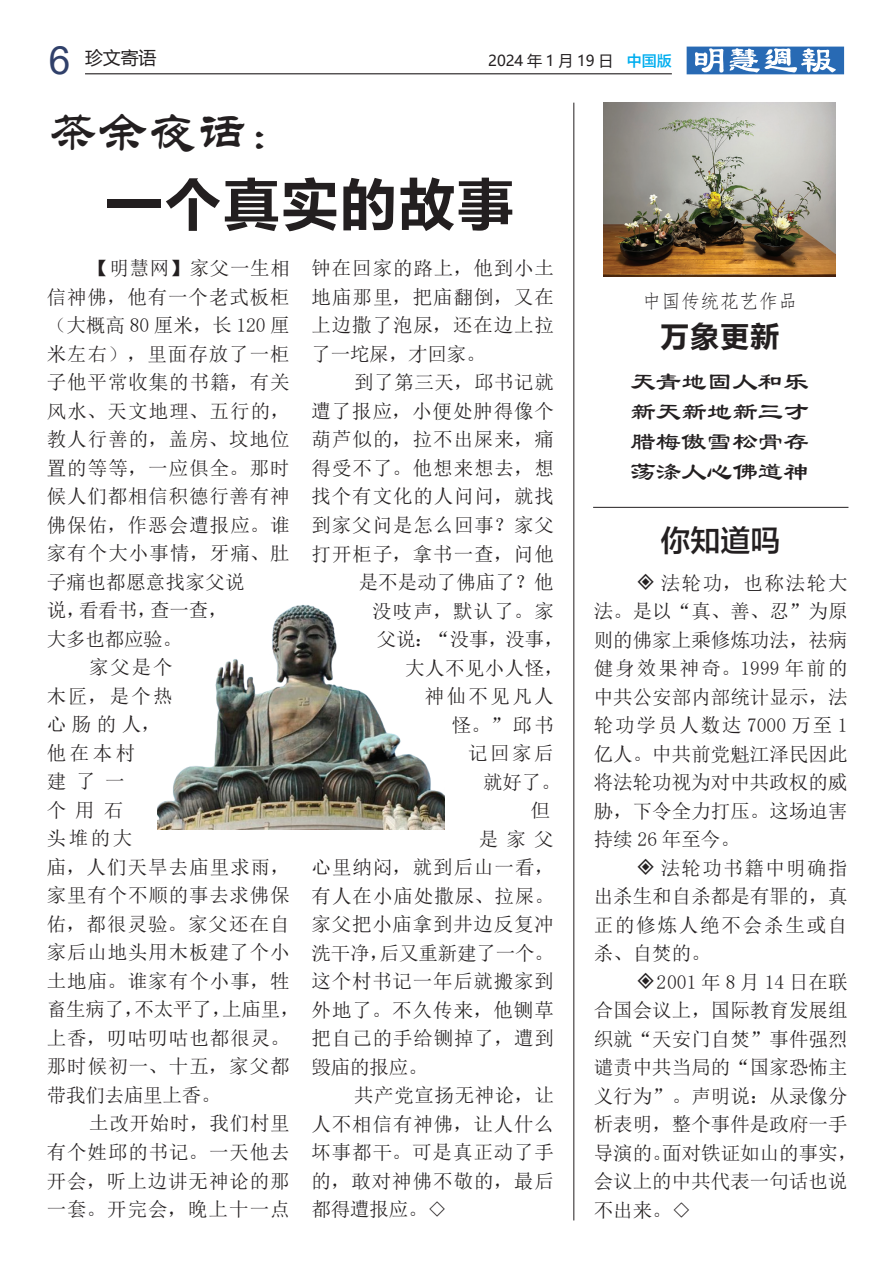
<style>
.page{position:relative;width:893px;height:1263px;background:#fff}
.page>*{position:absolute;margin:0;border:0;box-sizing:border-box;transform-origin:0 0}
.t1{font:58.5px "FZLTCHK GBK1 0";color:#231f20}
.t2{font:49.5px "ST Liti";color:#231f20}
.t3{font:30px "FZLTZHK GBK1 0";color:#231f20}
.t4{font:30px "FZLTCHK GBK1 0";color:#231f20}
.t5{font:25.5px/30px "Li Su";color:#231f20;text-align:justify}
.t6{font:19.5px/28.5px "N Sim Sun";letter-spacing:.045em;color:#231f20;text-align:justify}
.t7{font:19.5px/28.5px "N Sim Sun";color:#231f20}
.t8{font:19.5px "N Sim Sun";letter-spacing:-.01em;color:#231f20}
.t9{font:19.5px "N Sim Sun";letter-spacing:-.005em;color:#231f20}
.t10{font:19.5px "N Sim Sun";letter-spacing:.015em;color:#231f20}
.t11{font:19.5px "N Sim Sun";letter-spacing:.02em;color:#231f20}
.t12{font:19.5px "Fang Song";color:#231f20}
.t13{font:18px "Microsoft Ya Hei";color:#231f20}
.t14{font:15px "Microsoft Ya Hei";color:#231f20}
.s1{font-family:"Arial";font-size:39px;color:#30406a}
.s2{font-family:"FZLTZHK GBK1 0";color:#00aeef}
</style>
<div class="page">
<hr style="left:85px;top:73px;width:587px;height:1px;background:#231f20">
<svg style="left:687px;top:47px;width:157px;height:27px"></svg>
<img style="left:604px;top:103px;width:232px;height:174px">
<hr style="left:574px;top:103px;width:1px;height:1117px;background:#231f20">
<hr style="left:593px;top:507px;width:255px;height:1px;background:#231f20">
<img style="left:158px;top:605px;width:286px;height:225px">
<p class="t13" style="left:49px;top:46px;width:109px"><span class="s1">6</span> 珍文寄语</p>
<p class="t14" style="left:488px;top:50px;width:185px">2024 年 1 月 19 日 <span class="s2">中国版</span></p>
<h2 class="t2" style="left:49px;top:108px;width:249px">茶余夜话：</h2>
<h1 class="t1" style="left:105px;top:173px;width:411px">一个真实的故事</h1>
<p class="t6" style="left:89px;top:254px;width:202px">【明慧网】家父一生相</p>
<p class="t6" style="left:47px;top:282px;width:244px">信神佛，他有一个老式板柜</p>
<p class="t9" style="left:47px;top:315px;width:244px">（大概高 80 厘米，长 120 厘</p>
<p class="t6" style="left:47px;top:339px;width:244px">米左右），里面存放了一柜</p>
<p class="t6" style="left:47px;top:368px;width:244px">子他平常收集的书籍，有关</p>
<p class="t6" style="left:47px;top:396px;width:244px">风水、天文地理、五行的，</p>
<p class="t6" style="left:47px;top:425px;width:244px">教人行善的，盖房、坟地位</p>
<p class="t6" style="left:47px;top:453px;width:244px">置的等等，一应俱全。那时</p>
<p class="t6" style="left:47px;top:482px;width:245px">候人们都相信积德行善有神</p>
<p class="t6" style="left:47px;top:510px;width:244px">佛保佑，作恶会遭报应。谁</p>
<p class="t6" style="left:47px;top:539px;width:244px">家有个大小事情，牙痛、肚</p>
<p class="t10" style="left:47px;top:572px;width:199px">子痛也都愿意找家父说</p>
<p class="t6" style="left:47px;top:596px;width:182px">说，看看书，查一查，</p>
<p class="t6" style="left:47px;top:624px;width:137px">大多也都应验。</p>
<p class="t6" style="left:89px;top:653px;width:85px">家父是个</p>
<p class="t6" style="left:47px;top:681px;width:128px">木匠，是个热</p>
<p class="t6" style="left:47px;top:710px;width:115px">心肠的人，</p>
<p class="t6" style="left:47px;top:738px;width:90px">他在本村</p>
<p class="t6" style="left:47px;top:767px;width:79px">建了一</p>
<p class="t6" style="left:47px;top:795px;width:78px">个用石</p>
<p class="t6" style="left:47px;top:824px;width:87px">头堆的大</p>
<p class="t6" style="left:47px;top:853px;width:244px">庙，人们天旱去庙里求雨，</p>
<p class="t6" style="left:47px;top:881px;width:245px">家里有个不顺的事去求佛保</p>
<p class="t6" style="left:47px;top:910px;width:244px">佑，都很灵验。家父还在自</p>
<p class="t6" style="left:47px;top:938px;width:245px">家后山地头用木板建了个小</p>
<p class="t6" style="left:47px;top:967px;width:244px">土地庙。谁家有个小事，牲</p>
<p class="t8" style="left:47px;top:1000px;width:254px">畜生病了，不太平了，上庙里，</p>
<p class="t6" style="left:47px;top:1024px;width:244px">上香，叨咕叨咕也都很灵。</p>
<p class="t6" style="left:47px;top:1052px;width:244px">那时候初一、十五，家父都</p>
<p class="t8" style="left:47px;top:1085px;width:175px">带我们去庙里上香。</p>
<p class="t6" style="left:89px;top:1109px;width:202px">土改开始时，我们村里</p>
<p class="t6" style="left:47px;top:1138px;width:244px">有个姓邱的书记。一天他去</p>
<p class="t6" style="left:47px;top:1166px;width:244px">开会，听上边讲无神论的那</p>
<p class="t6" style="left:47px;top:1195px;width:244px">一套。开完会，晚上十一点</p>
<p class="t6" style="left:312px;top:254px;width:244px">钟在回家的路上，他到小土地庙那里，把庙翻倒，又在上边撒了泡尿，还在边上拉了一坨屎，才回家。</p>
<p class="t6" style="left:354px;top:368px;width:201px">到了第三天，邱书记就</p>
<p class="t6" style="left:312px;top:397px;width:244px">遭了报应，小便处肿得像个</p>
<p class="t6" style="left:312px;top:425px;width:244px">葫芦似的，拉不出屎来，痛</p>
<p class="t6" style="left:312px;top:454px;width:244px">得受不了。他想来想去，想</p>
<p class="t6" style="left:312px;top:482px;width:244px">找个有文化的人问问，就找</p>
<p class="t6" style="left:312px;top:511px;width:244px">到家父问是怎么回事？家父</p>
<p class="t6" style="left:312px;top:539px;width:244px">打开柜子，拿书一查，问他</p>
<p class="t7" style="left:359px;top:568px;width:196px">是不是动了佛庙了？他</p>
<p class="t6" style="left:372px;top:596px;width:183px">没吱声，默认了。家</p>
<p class="t6" style="left:377px;top:625px;width:188px">父说：“没事，没事，</p>
<p class="t11" style="left:405px;top:658px;width:160px">大人不见小人怪，</p>
<p class="t6" style="left:425px;top:682px;width:130px">神仙不见凡人</p>
<p class="t6" style="left:452px;top:710px;width:103px">怪。”邱书</p>
<p class="t6" style="left:468px;top:739px;width:87px">记回家后</p>
<p class="t6" style="left:483px;top:767px;width:79px">就好了。</p>
<p class="t6" style="left:531px;top:796px;width:21px">但</p>
<p class="t6" style="left:479px;top:824px;width:76px">是家父</p>
<p class="t6" style="left:312px;top:853px;width:244px">心里纳闷，就到后山一看，</p>
<p class="t6" style="left:312px;top:881px;width:244px">有人在小庙处撒尿、拉屎。</p>
<p class="t6" style="left:312px;top:910px;width:244px">家父把小庙拿到井边反复冲</p>
<p class="t8" style="left:312px;top:943px;width:244px">洗干净，后又重新建了一个。</p>
<p class="t6" style="left:312px;top:967px;width:244px">这个村书记一年后就搬家到</p>
<p class="t6" style="left:312px;top:995px;width:244px">外地了。不久传来，他铡草</p>
<p class="t6" style="left:312px;top:1024px;width:244px">把自己的手给铡掉了，遭到</p>
<p class="t6" style="left:312px;top:1052px;width:118px">毁庙的报应。</p>
<p class="t6" style="left:354px;top:1081px;width:201px">共产党宣扬无神论，让</p>
<p class="t6" style="left:312px;top:1109px;width:244px">人不相信有神佛，让人什么</p>
<p class="t6" style="left:312px;top:1138px;width:244px">坏事都干。可是真正动了手</p>
<p class="t6" style="left:312px;top:1166px;width:244px">的，敢对神佛不敬的，最后</p>
<p class="t6" style="left:312px;top:1195px;width:137px">都得遭报应。◇</p>
<p class="t12" style="left:642px;top:291px;width:157px">中国传统花艺作品</p>
<h3 class="t4" style="left:660px;top:320px;width:121px">万象更新</h3>
<h3 class="t5" style="left:630px;top:366px;width:180px">天青地固人和乐新天新地新三才腊梅傲雪松骨存荡涤人心佛道神</h3>
<h3 class="t3" style="left:661px;top:524px;width:121px">你知道吗</h3>
<p class="t6" style="left:594px;top:568px;width:255px;text-indent:67px">法轮功，也称法轮大法。是以“真、善、忍”为原则的佛家上乘修炼功法，祛病健身效果神奇。1999 年前的中共公安部内部统计显示，法轮功学员人数达 7000 万至 1亿人。中共前党魁江泽民因此将法轮功视为对中共政权的威胁，下令全力打压。这场迫害持续 26 年至今。</p>
<p class="t6" style="left:594px;top:853px;width:255px;text-indent:67px">法轮功书籍中明确指出杀生和自杀都是有罪的，真正的修炼人绝不会杀生或自杀、自焚的。</p>
<p class="t7" style="left:594px;top:967px;width:265px;text-indent:63px">2001 年 8 月 14 日在联合国会议上，国际教育发展组织就“天安门自焚”事件强烈谴责中共当局的“国家恐怖主义行为”。声明说：从录像分析表明，整个事件是政府一手导演的。面对铁证如山的事实，会议上的中共代表一句话也说不出来。◇</p>
</div>
